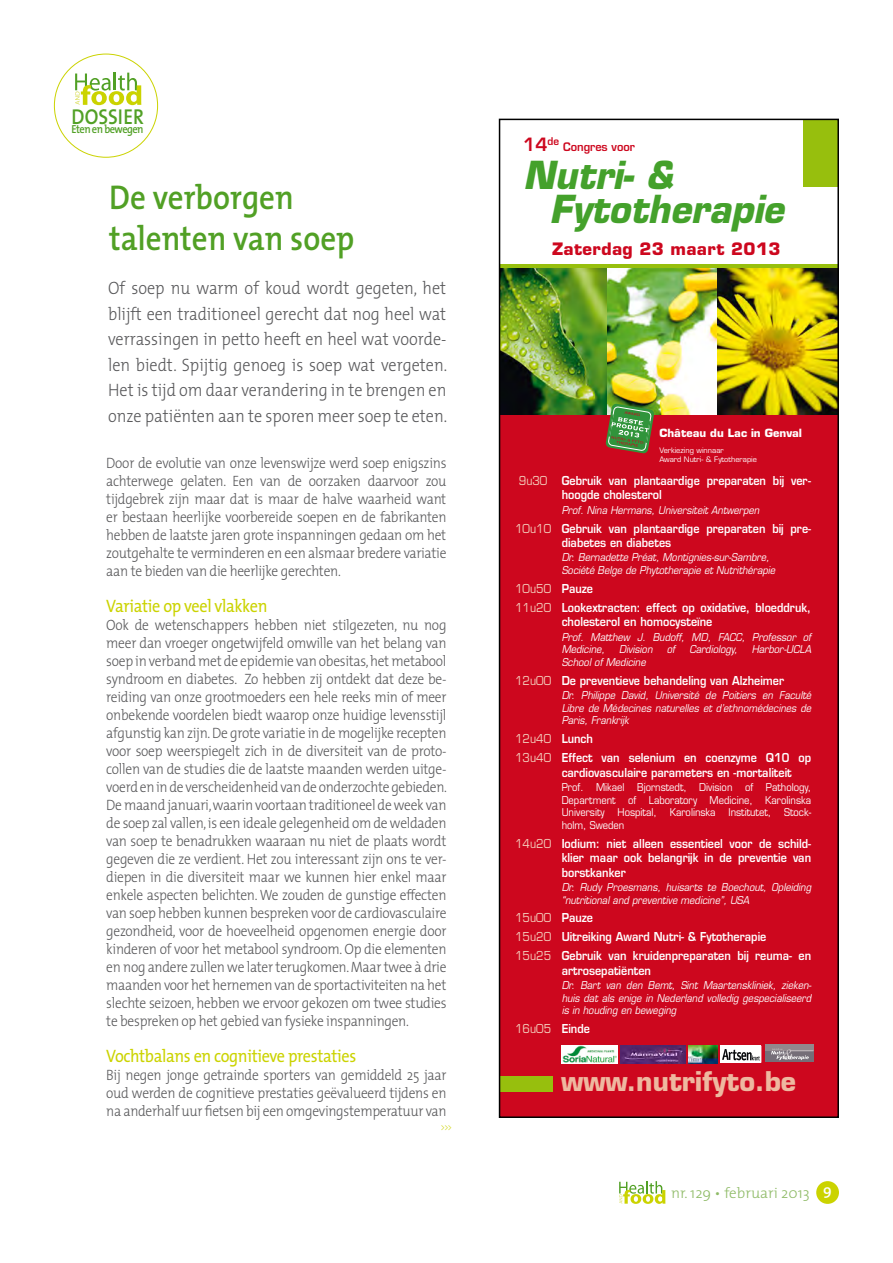
<style>
.page{position:relative;width:893px;height:1263px;background:#fff}
.page>*{position:absolute;margin:0;border:0;box-sizing:border-box;transform-origin:0 0}
.t1{font:italic 700 37.65px/34.5px "Eurostile";color:#44a12b;scale:.96 1}
.t2{font:600 34.5px/41.4px "The Mix";color:#51a025;scale:.9 1}
.t3{font:700 26.55px "Eurostile";color:#eeb8a0}
.t4{font:600 21.6px "The Mix";color:#51a025;scale:.9 1}
.t5{font:300 18px/25.5px "The Mix";color:#58585a;text-align:justify;scale:.9 1}
.t6{font:18px "The Mix";letter-spacing:-.02em;color:#cbd300;scale:.9 1}
.t7{font:600 17.85px "Eurostile";color:#cd071e;scale:.96 1}
.t8{font:700 16.65px "Eurostile";letter-spacing:.02em;color:#cd071e}
.t9{font:300 15px/18px "The Mix";letter-spacing:-.02em;color:#58585a;text-align:justify;scale:.9 1}
.t10{font:300 15px "The Mix";color:#8fbb67}
.t11{font:600 12px/14.4px "Eurostile";color:#fff;scale:.9 1}
.t12{font:12px "Eurostile";color:#f3cdbb;scale:.9 1}
.t13{font:600 11.7px "The Mix";letter-spacing:-.05em;color:#51a025;scale:.9 1}
.t14{font:600 11.4px "Eurostile";color:#cd071e;scale:.96 1}
.t15{font:700 11.1px "Eurostile";color:#fff}
.t16{font:italic 10.5px/12.6px "Eurostile";color:#fff;scale:.9 1}
.t17{font:10.5px/12.6px "Eurostile";color:#fff;text-align:justify;scale:.9 1}
.t18{font:300 9px "The Mix";color:#cbd300;scale:.9 1}
.t19{font:7.35px/8.6px "Eurostile";color:#fff}
.s1{font-weight:400;color:#f3cdbb}
.s2{font-weight:600;color:#fff}
</style>
<div class="page">
<svg style="left:619px;top:1181px;width:46px;height:23px"></svg>
<div style="left:816px;top:1181px;width:23px;height:23px;background:#cbd300;border-radius:50%"></div>
<svg style="left:75px;top:73px;width:66px;height:32px"></svg>
<div style="left:500px;top:266px;width:338px;height:851px;background:#cd071e"></div>
<div style="left:561px;top:1045px;width:57px;height:19px;background:#fff"></div>
<img style="left:562px;top:1045px;width:55px;height:18px">
<img style="left:621px;top:1045px;width:65px;height:19px">
<div style="left:804px;top:119px;width:34px;height:67px;background:#97bf0d"></div>
<div style="left:500px;top:1076px;width:53px;height:16px;background:#97bf0d"></div>
<div style="left:500px;top:264px;width:338px;height:5px;background:#97bf0d"></div>
<svg style="left:720px;top:1045px;width:41px;height:18px"></svg>
<div style="left:765px;top:1050px;width:48px;height:12px;background:#756e78"></div>
<div style="left:765px;top:1045px;width:48px;height:6px;background:#92888d"></div>
<svg style="left:771px;top:1048px;width:42px;height:12px"></svg>
<img style="left:502px;top:269px;width:334px;height:145px">
<svg style="left:606px;top:404px;width:48px;height:49px;background:#648a4e"></svg>
<img style="left:689px;top:1045px;width:29px;height:19px">
<div style="left:499px;top:119px;width:340px;height:999px;border:2px solid #000"></div>
<h3 class="t4" style="left:72px;top:102px;width:82px">DOSSIER</h3>
<p class="t13" style="left:72px;top:122px;width:81px">Eten en bewegen</p>
<h2 class="t2" style="left:109px;top:177px;width:274px">De verborgen talenten van soep</h2>
<p class="t5" style="left:108px;top:276px;width:378px">Of soep nu warm of koud wordt gegeten, het blijft een traditioneel gerecht dat nog heel wat verrassingen in petto heeft en heel wat voorde&shy;len biedt. Spijtig genoeg is soep wat vergeten.<br>Het is tijd om daar verandering in te brengen en onze patiënten aan te sporen meer soep te eten.</p>
<p class="t9" style="left:106px;top:454px;width:379px">Door de evolutie van onze levenswijze werd soep enigszins achterwege gelaten. Een van de oorzaken daarvoor zou tijdgebrek zijn maar dat is maar de halve waarheid want er bestaan heerlijke voorbereide soepen en de fabrikanten hebben de laatste jaren grote inspanningen gedaan om het zoutgehalte te verminderen en een alsmaar bredere variatie aan te bieden van die heerlijke gerechten.</p>
<p class="t6" style="left:106px;top:594px;width:181px">Variatie op veel vlakken</p>
<p class="t9" style="left:106px;top:616px;width:380px">Ook de wetenschappers hebben niet stilgezeten, nu nog meer dan vroeger ongetwijfeld omwille van het belang van soep in verband met de epidemie van obesitas, het metabool syndroom en diabetes. Zo hebben zij ontdekt dat deze be&shy;reiding van onze grootmoeders een hele reeks min of meer onbekende voordelen biedt waarop onze huidige levensstijl afgunstig kan zijn. De grote variatie in de mogelijke recepten voor soep weerspiegelt zich in de diversiteit van de proto&shy;collen van de studies die de laatste maanden werden uitge&shy;voerd en in de verscheidenheid van de onderzochte gebieden.<br>De maand januari, waarin voortaan traditioneel de week van de soep zal vallen, is een ideale gelegenheid om de weldaden van soep te benadrukken waaraan nu niet de plaats wordt gegeven die ze verdient. Het zou interessant zijn ons te ver&shy;diepen in die diversiteit maar we kunnen hier enkel maar enkele aspecten belichten. We zouden de gunstige effecten van soep hebben kunnen bespreken voor de cardiovasculaire gezondheid, voor de hoeveelheid opgenomen energie door kinderen of voor het metabool syndroom. Op die elementen en nog andere zullen we later terugkomen. Maar twee à drie maanden voor het hernemen van de sportactiviteiten na het slechte seizoen, hebben we ervoor gekozen om twee studies te bespreken op het gebied van fysieke inspanningen.</p>
<p class="t6" style="left:106px;top:1044px;width:279px">Vochtbalans en cognitieve prestaties</p>
<p class="t9" style="left:106px;top:1066px;width:379px">Bij negen jonge getrainde sporters van gemiddeld 25 jaar oud werden de cognitieve prestaties geëvalueerd tijdens en na anderhalf uur fietsen bij een omgevingstemperatuur van</p>
<p class="t18" style="left:441px;top:1121px;width:14px">&gt;&gt;&gt;</p>
<p class="t7" style="left:523px;top:133px;width:39px">14<sup>de</sup></p>
<p class="t14" style="left:563px;top:140px;width:76px">Congres voor</p>
<h1 class="t1" style="left:549px;top:157px;width:245px;text-indent:-26px">Nutri- &amp;<br>Fytotherapie</h1>
<p class="t8" style="left:552px;top:238px;width:230px">Zaterdag 23 maart 2013</p>
<p class="t15" style="left:659px;top:426px;width:144px">Château du Lac in Genval</p>
<p class="t19" style="left:659px;top:446px;width:99px">Verkiezing winnaar<br>Award Nutri- &amp; Fytotherapie</p>
<p class="t11" style="left:562px;top:473px;width:279px;text-indent:-43px"><span class="s1">9u30</span> Gebruik van plantaardige preparaten bij ver&shy;hoogde cholesterol</p>
<p class="t16" style="left:562px;top:504px;width:221px">Prof. Nina Hermans, Universiteit Antwerpen</p>
<p class="t11" style="left:562px;top:521px;width:279px;text-indent:-47px"><span class="s1">10u10</span> Gebruik van plantaardige preparaten bij pre&shy;diabetes en diabetes</p>
<p class="t16" style="left:562px;top:551px;width:239px">Dr. Bernadette Préat, Montignies-sur-Sambre,<br>Société Belge de Phytotherapie et Nutrithérapie</p>
<p class="t11" style="left:515px;top:579px;width:330px;line-height:18.9px"><span class="s1">10u50</span> Pauze<br><span class="s1">11u20</span> Lookextracten: effect op oxidative, bloeddruk,</p>
<p class="t11" style="left:562px;top:614px;width:169px">cholesterol en homocysteïne</p>
<p class="t16" style="left:562px;top:630px;width:279px">Prof. Matthew J. Budoff, MD, FACC, Professor of<br>Medicine,</p>
<p class="t16" style="left:619px;top:643px;width:38px">Division</p>
<p class="t16" style="left:667px;top:643px;width:11px">of</p>
<p class="t16" style="left:689px;top:643px;width:55px">Cardiology,</p>
<p class="t16" style="left:752px;top:643px;width:67px">Harbor-UCLA</p>
<p class="t16" style="left:562px;top:656px;width:95px">School of Medicine</p>
<p class="t11" style="left:515px;top:673px;width:300px"><span class="s1">12u00</span> De preventieve behandeling van Alzheimer</p>
<p class="t16" style="left:562px;top:689px;width:279px;text-align:justify">Dr. Philippe David, Université de Poitiers en Faculté Libre de Médecines naturelles et d’ethnomédecines de Paris, Frankrijk</p>
<p class="t11" style="left:515px;top:729px;width:330px;line-height:18.9px"><span class="s1">12u40</span> Lunch<br><span class="s1">13u40</span> Effect van selenium en coenzyme Q10 op</p>
<p class="t11" style="left:562px;top:765px;width:257px">cardiovasculaire parameters en -mortaliteit</p>
<p class="t17" style="left:562px;top:781px;width:279px">Prof. Mikael Bjornstedt, Division of Pathology, Department of Laboratory Medicine, Karolinska University Hospital, Karolinska Institutet, Stock&shy;holm, Sweden</p>
<p class="t11" style="left:562px;top:836px;width:279px;text-align:justify;text-indent:-47px"><span class="s1">14u20</span> Iodium: niet alleen essentieel voor de schild&shy;klier maar ook belangrijk in de preventie van borstkanker</p>
<p class="t16" style="left:562px;top:881px;width:279px">Dr. Rudy Proesmans, huisarts te Boechout, Opleiding “nutritional and preventive medicine”, USA</p>
<p class="t11" style="left:515px;top:908px;width:330px;line-height:18.9px"><span class="s1">15u00</span> Pauze<br><span class="s1">15u20</span> Uitreiking Award Nutri- &amp; Fytotherapie<br><span class="s1">15u25</span> Gebruik van kruidenpreparaten bij reuma- en</p>
<p class="t11" style="left:562px;top:963px;width:101px">artrosepatiënten</p>
<p class="t16" style="left:562px;top:979px;width:279px;text-align:justify">Dr. Bart van den Bemt, Sint Maartenskliniek, zieken&shy;huis dat als enige in Nederland volledig gespecialiseerd is in houding en beweging</p>
<p class="t12" style="left:515px;top:1021px;width:85px">16u05 <span class="s2">Einde</span></p>
<h3 class="t3" style="left:561px;top:1065px;width:237px">www.nutrifyto.be</h3>
<p class="t10" style="left:671px;top:1183px;width:162px">nr. 129 • februari 2013 <sup>9</sup></p>
</div>
